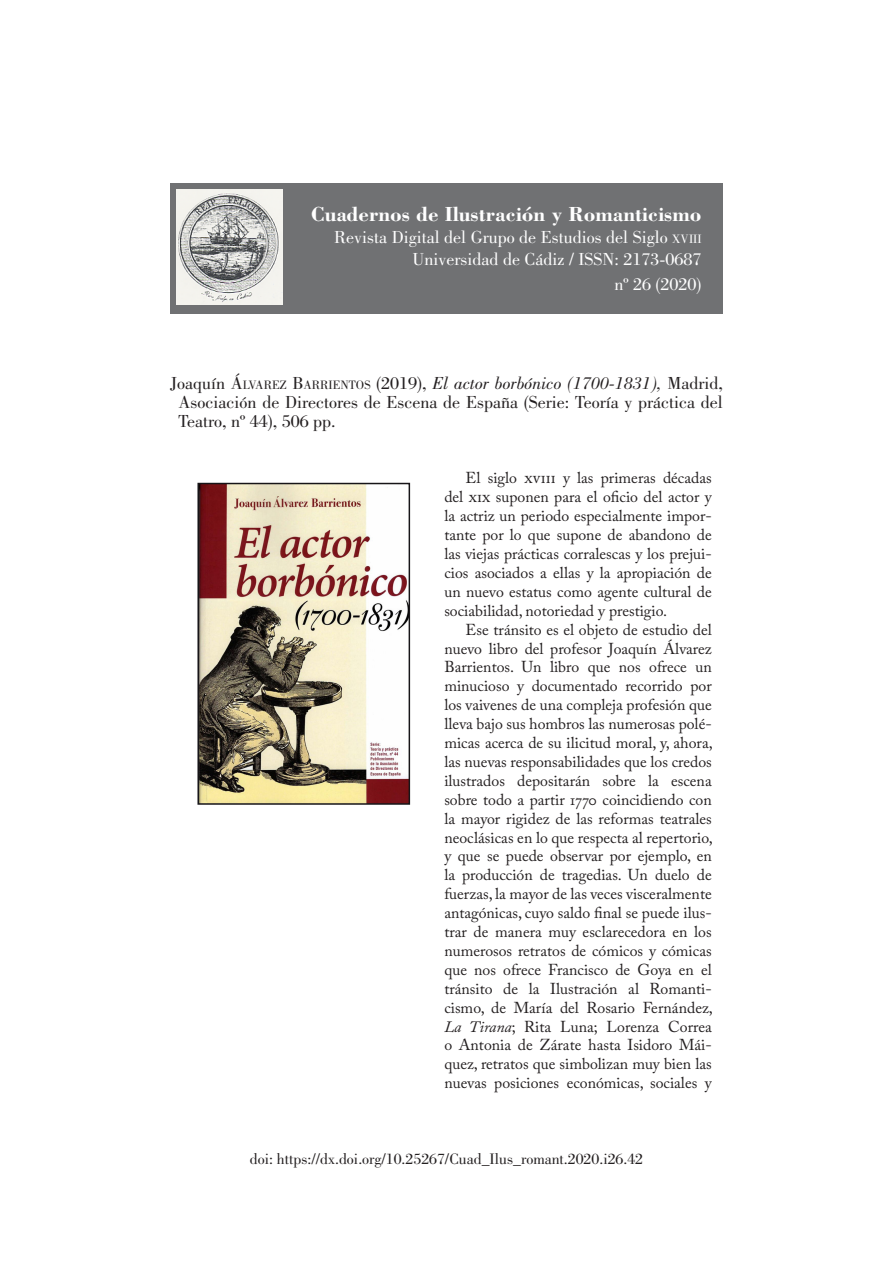
<style>
.page{position:relative;width:893px;height:1263px;background:#fff}
.page>*{position:absolute;margin:0;border:0;box-sizing:border-box;transform-origin:0 0}
.t1{font:700 21px "Bodoni Std";color:#fff}
.Resumen{font:18px/18.9px "Bodoni Std";color:#231f20;text-align:justify}
.t2{font:18px "Bodoni Std";color:#fff}
.t3{font:18px "Bodoni Std";color:#fff}
.Texto{font:15.75px/18.9px "Adobe Caslon Pro";color:#231f20;text-align:justify}
.Resumen-2{font:15.75px "Bodoni Std";color:#231f20}
.s1{font-size:12.6px}
.s2{font-style:inherit}
.s3{font-style:italic}
</style>
<div class="page">
<div style="left:170px;top:183px;width:553px;height:131px;background:#707173"></div>
<img style="left:176px;top:189px;width:107px;height:115px">
<img style="left:200px;top:486px;width:207px;height:316px">
<div style="left:197px;top:483px;width:213px;height:322px;border:2px solid #171518"></div>
<p class="t1" style="left:311px;top:201px;width:392px">Cuadernos de Ilustración y Romanticismo</p>
<p class="t2" style="left:334px;top:227px;width:369px">Revista Digital del Grupo de Estudios del Siglo <span class="s1">XVIII</span></p>
<p class="t2" style="left:413px;top:249px;width:290px">Universidad de Cádiz / ISSN: <span class="s2">2173-0687</span></p>
<p class="t3" style="left:615px;top:274px;width:89px"><span class="s2">nº</span> 26 <span class="s2">(</span>2020<span class="s2">)</span></p>
<p class="Resumen" style="left:179px;top:374px;width:546px;text-indent:-9px">Joaquín <span class="s2">Á</span><span class="s1">LVAREZ</span> <span class="s2">B</span><span class="s1">ARRIENTOS</span> <span class="s2">(2019)</span>, <span class="s3">El actor borbónico (1700-1831),</span> Madrid, Asociación de Directores de Escena de España (Serie: Teoría y práctica del Teatro, nº 44), 506 pp.</p>
<p class="Texto" style="left:444px;top:468px;width:269px;text-indent:21px">El siglo xviii y las primeras décadas del xix suponen para el oficio del actor y la actriz un periodo especialmente impor&shy;tante por lo que supone de abandono de las viejas prácticas corralescas y los prejui&shy;cios asociados a ellas y la apropiación de un nuevo estatus como agente cultural de sociabilidad, notoriedad y prestigio.</p>
<p class="Texto" style="left:444px;top:620px;width:270px;text-indent:21px">Ese tránsito es el objeto de estudio del nuevo libro del profesor Joaquín Álvarez Barrientos. Un libro que nos ofrece un minucioso y documentado recorrido por los vaivenes de una compleja profesión que lleva bajo sus hombros las numerosas polé&shy;micas acerca de su ilicitud moral, y, ahora, las nuevas responsabilidades que los credos ilustrados depositarán sobre la escena sobre todo a partir 1770 coincidiendo con la mayor rigidez de las reformas teatrales neoclásicas en lo que respecta al repertorio, y que se puede observar por ejemplo, en la producción de tragedias. Un duelo de fuerzas, la mayor de las veces visceralmente antagónicas, cuyo saldo final se puede ilus&shy;trar de manera muy esclarecedora en los numerosos retratos de cómicos y cómicas que nos ofrece Francisco de Goya en el tránsito de la Ilustración al Romanti&shy;cismo, de María del Rosario Fernández, <span class="s3">La Tirana</span>; Rita Luna; Lorenza Correa o Antonia de Zárate hasta Isidoro Mái&shy;quez, retratos que simbolizan muy bien las nuevas posiciones económicas, sociales y</p>
<p class="Resumen-2" style="left:250px;top:1150px;width:395px">doi: https://dx.doi.org/10.25267/Cuad_Ilus_romant.2020.i26.42</p>
</div>
